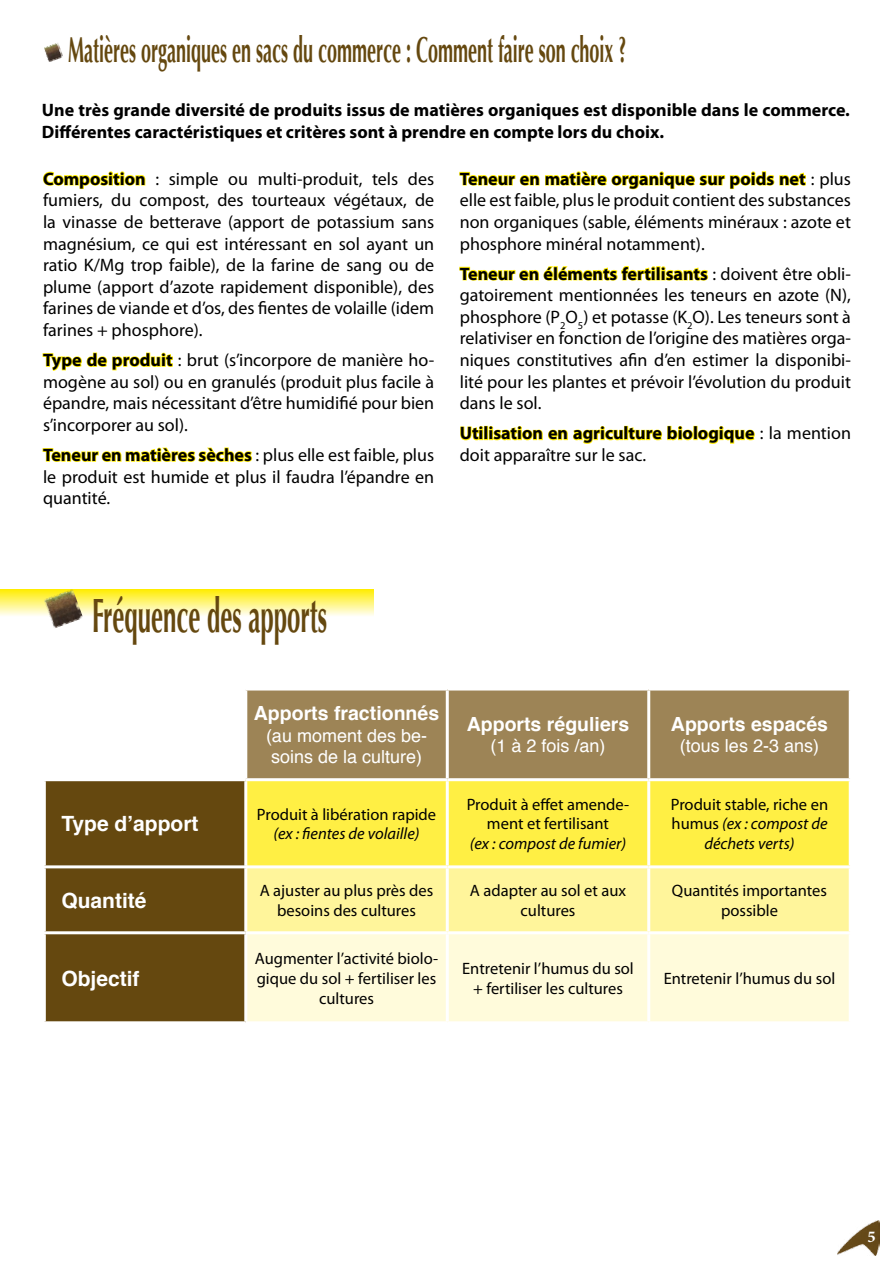
<style>
.page{position:relative;width:893px;height:1263px;background:#fff}
.page>*{position:absolute;margin:0;border:0;box-sizing:border-box;transform-origin:0 0}
.t1{font:700 48px "Optima";color:#65480f;scale:.5 1}
.t2{font:700 36px "Optima";color:#65480f;scale:.5 1}
.t3{font:700 21px "Helvetica";color:#fff}
.t4{font:700 19.5px "Helvetica";color:#fff}
.t5{font:18px/21.6px "Myriad Pro";color:#000;text-align:justify}
.t6{font:700 18px/21.6px "Myriad Pro";color:#000}
.t7{font:18px/21.6px "Helvetica";color:#fff}
.t8{font:16.5px/19.8px "Myriad Pro";color:#000;text-align:center}
.t9{font:italic 16.5px "Myriad Pro";color:#000}
.t10{font:700 16.5px "Minion Pro";color:#fff}
.s1{font-weight:700}
.s2{font-weight:400}
.s3{font-style:italic}
</style>
<div class="page">
<svg style="left:42px;top:171px;width:104px;height:19px"></svg>
<svg style="left:42px;top:352px;width:131px;height:19px"></svg>
<svg style="left:42px;top:447px;width:211px;height:15px"></svg>
<svg style="left:459px;top:171px;width:347px;height:19px"></svg>
<svg style="left:459px;top:265px;width:250px;height:16px"></svg>
<svg style="left:460px;top:426px;width:23px;height:15px"></svg>
<div style="left:484px;top:426px;width:4px;height:14px;border:2px solid #ffed00"></div>
<svg style="left:489px;top:425px;width:266px;height:19px"></svg>
<img style="left:44px;top:43px;width:19px;height:19px">
<svg style="left:0;top:589px;width:374px;height:27px"></svg>
<img style="left:44px;top:589px;width:39px;height:39px">
<div style="left:247px;top:690px;width:602px;height:88px;background:#9d8456"></div>
<div style="left:46px;top:781px;width:198px;height:240px;background:#65480f"></div>
<div style="left:247px;top:781px;width:602px;height:84px;background:#ffef44"></div>
<div style="left:247px;top:868px;width:602px;height:63px;background:#fff59b"></div>
<div style="left:247px;top:934px;width:602px;height:87px;background:#fffbdb"></div>
<hr style="left:446px;top:690px;width:3px;height:88px;background:#fff">
<hr style="left:446px;top:781px;width:3px;height:84px;background:#fff">
<hr style="left:647px;top:781px;width:3px;height:84px;background:#fff">
<hr style="left:43px;top:865px;width:204px;height:3px;background:#fff">
<hr style="left:446px;top:868px;width:3px;height:63px;background:#fff">
<hr style="left:647px;top:868px;width:3px;height:63px;background:#fff">
<hr style="left:43px;top:931px;width:203px;height:3px;background:#fff">
<hr style="left:446px;top:934px;width:3px;height:87px;background:#fff">
<hr style="left:647px;top:934px;width:3px;height:87px;background:#fff">
<hr style="left:647px;top:690px;width:3px;height:88px;background:#fff">
<img style="left:838px;top:1221px;width:42px;height:34px">
<h2 class="t2" style="left:68px;top:29px;width:1118px">Matières organiques en sacs du commerce : Comment faire son choix ?</h2>
<p class="t6" style="left:42px;top:99px;width:809px">Une très grande diversité de produits issus de matières organiques est disponible dans le commerce.<br>Différentes caractéristiques et critères sont à prendre en compte lors du choix.</p>
<p class="t5" style="left:43px;top:168px;width:393px"><span class="s1">Composition</span> : simple ou multi-produit, tels des fumiers, du compost, des tourteaux végétaux, de la vinasse de betterave (apport de potassium sans magnésium, ce qui est intéressant en sol ayant un ratio K/Mg trop faible), de la farine de sang ou de plume (apport d’azote rapidement disponible), des farines de viande et d’os, des fientes de volaille (idem farines + phosphore).</p>
<p class="t5" style="left:43px;top:349px;width:393px"><span class="s1">Type de produit</span> : brut (s’incorpore de manière ho&shy;mogène au sol) ou en granulés (produit plus facile à épandre, mais nécessitant d’être humidifié pour bien s’incorporer au sol).</p>
<p class="t5" style="left:43px;top:444px;width:393px"><span class="s1">Teneur en matières sèches</span> : plus elle est faible, plus le produit est humide et plus il faudra l’épandre en quantité.</p>
<p class="t5" style="left:460px;top:168px;width:393px"><span class="s1">Teneur en matière organique sur poids net</span> : plus elle est faible, plus le produit contient des substances non organiques (sable, éléments minéraux : azote et phosphore minéral notamment).</p>
<p class="t5" style="left:460px;top:263px;width:393px"><span class="s1">Teneur en éléments fertilisants</span> : doivent être obli&shy;gatoirement mentionnées les teneurs en azote (N), phosphore (P<sub>2</sub>O<sub>5</sub>) et potasse (K<sub>2</sub>O). Les teneurs sont à relativiser en fonction de l’origine des matières orga&shy;niques constitutives afin d’en estimer la disponibi&shy;lité pour les plantes et prévoir l’évolution du produit dans le sol.</p>
<p class="t6" style="left:460px;top:422px;width:393px">Utilisation en agriculture biologique <span class="s2">: la mention doit apparaître sur le sac.</span></p>
<h1 class="t1" style="left:92px;top:587px;width:472px">Fréquence des apports</h1>
<p class="t3" style="left:61px;top:807px;width:139px">Type d’apport</p>
<p class="t4" style="left:254px;top:697px;width:187px">Apports fractionnés</p>
<p class="t7" style="left:266px;top:725px;width:163px">(au moment des be&shy;soins de la culture)</p>
<p class="t8" style="left:257px;top:804px;width:181px">Produit à libération rapide</p>
<p class="t9" style="left:274px;top:824px;width:148px">(ex : fientes de volaille)</p>
<p class="t4" style="left:467px;top:708px;width:164px">Apports réguliers</p>
<p class="t7" style="left:490px;top:736px;width:117px">(1 à 2 fois /an)</p>
<p class="t8" style="left:467px;top:794px;width:164px">Produit à effet amende&shy;ment et fertilisant</p>
<p class="t9" style="left:470px;top:833px;width:158px">(ex : compost de fumier)</p>
<p class="t4" style="left:671px;top:708px;width:159px">Apports espacés</p>
<p class="t7" style="left:680px;top:736px;width:141px">(tous les 2-3 ans)</p>
<p class="t8" style="left:671px;top:794px;width:159px">Produit stable, riche en humus <span class="s3">(ex : compost de déchets verts)</span></p>
<p class="t3" style="left:61px;top:883px;width:87px">Quantité</p>
<p class="t8" style="left:260px;top:880px;width:175px">A ajuster au plus près des besoins des cultures</p>
<p class="t8" style="left:470px;top:880px;width:158px">A adapter au sol et aux cultures</p>
<p class="t8" style="left:672px;top:880px;width:157px">Quantités importantes possible</p>
<p class="t3" style="left:61px;top:961px;width:80px">Objectif</p>
<p class="t8" style="left:255px;top:948px;width:185px">Augmenter l’activité biolo&shy;gique du sol + fertiliser les cultures</p>
<p class="t8" style="left:462px;top:958px;width:173px">Entretenir l’humus du sol + fertiliser les cultures</p>
<p class="t8" style="left:664px;top:968px;width:173px">Entretenir l’humus du sol</p>
<p class="t10" style="left:868px;top:1225px;width:10px">5</p>
</div>
